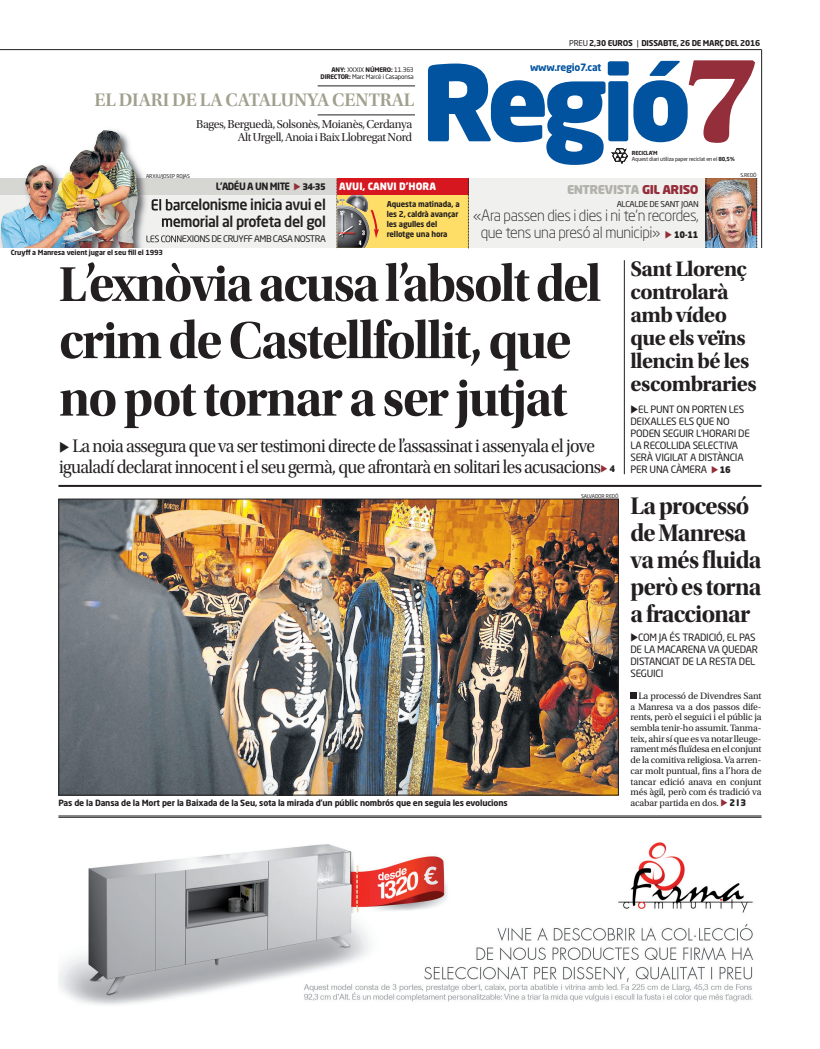
<style>
.page{position:relative;width:820px;height:1049px;background:#fff}
.page>*{position:absolute;margin:0;border:0;box-sizing:border-box;transform-origin:0 0}
.t1{font:54px/57.5px "Utopia Std Bold Disp";letter-spacing:-.03em;color:#231f20}
.t2{font:53px "Utopia Std Bold Disp";letter-spacing:-.035em;color:#231f20}
.t3{font:25px/27px "Utopia Std Bold Disp";letter-spacing:-.03em;color:#231f20}
.t4{font:22px/23px "Utopia Std Bold Subh";letter-spacing:-.025em;color:#231f20}
.t5{font:19px/20.6px "Utopia Std Subh";letter-spacing:-.035em;color:#231f20;text-align:center;scale:.94 1}
.t6{font:19px "Utopia Std Semibold Subh";letter-spacing:-.005em;color:#a1a08e}
.t7{font:300 15.5px/16.5px "Neo Sans Pro";letter-spacing:-.025em;color:#231f20;text-align:center;scale:.96 1}
.t8{font:500 15px/16.4px "Neo Sans Pro";letter-spacing:-.03em;color:#231f20;text-align:right;scale:.95 1}
.t9{font:12px/12.8px "Utopia Std Subh";letter-spacing:-.03em;color:#231f20;text-align:right}
.t10{font:900 12px "Neo Sans Pro";letter-spacing:-.035em;color:#b2b2ab;scale:1.04 1}
.t11{font:10px/12px "Neo Sans Pro";letter-spacing:-.025em;color:#231f20}
.t12{font:700 10px "Neo Sans Pro";letter-spacing:-.055em;color:#231f20;scale:.96 1}
.t13{font:900 10px "Neo Sans Pro";color:#fff;scale:.96 1}
.t14{font:700 10px "Neo Sans Pro";letter-spacing:-.025em;color:#0153a0}
.t15{font:9.7px/10.7px "Utopia Std";letter-spacing:-.015em;color:#231f20;text-align:justify}
.t16{font:9px "Neo Sans Pro";letter-spacing:-.055em;color:#231f20}
.t17{font:900 9px "Neo Sans Pro";color:#231f20;scale:.96 1}
.t18{font:700 8.5px "Neo Sans Pro";letter-spacing:-.02em;color:#231f20}
.t19{font:700 8px/10px "Neo Sans Pro";letter-spacing:-.015em;color:#231f20;scale:.96 1}
.t20{font:700 8px "Neo Sans Pro";letter-spacing:-.015em;color:#231f20}
.t21{font:8px "Neo Sans Pro";letter-spacing:-.035em;color:#231f20;scale:1.04 1}
.t22{font:700 7px "Neo Sans Pro";letter-spacing:-.02em;color:#231f20}
.t23{font:6.3px "Neo Sans Pro";letter-spacing:-.025em;color:#231f20}
.t24{font:700 6.3px "Neo Sans Pro";letter-spacing:-.025em;color:#231f20}
.t25{font:5.5px/6px "Neo Sans Pro";letter-spacing:-.025em;color:#231f20}
.t26{font:5.2px "Neo Sans Pro";letter-spacing:-.02em;color:#231f20}
.s1{font-weight:400}
.s2{font-weight:700}
.s3{font-weight:900;font-size:9px}
.s4{color:#952e3b}
.s5{font-size:51px}
.s6{font-family:"Neo Sans Pro";font-weight:900;font-size:9px}
</style>
<div class="page">
<div style="left:0;top:178px;width:756px;height:70px;background:#f0f1ef"></div>
<div style="left:0;top:178px;width:338px;height:17px;background:#d6d6d2"></div>
<img style="left:706px;top:178px;width:50px;height:70px">
<svg style="left:705px;top:178px;width:1px;height:70px"></svg>
<svg style="left:756px;top:178px;width:1px;height:70px"></svg>
<img style="left:0;top:166px;width:176px;height:82px">
<img style="left:151px;top:199px;width:26px;height:12px">
<img style="left:162px;top:215px;width:15px;height:12px">
<img style="left:146px;top:235px;width:31px;height:7px">
<img style="left:1px;top:130px;width:137px;height:118px">
<svg style="left:336px;top:179px;width:1px;height:69px"></svg>
<hr style="left:761px;top:50px;width:1px;height:198px;background:#231f20">
<svg style="left:633px;top:60px;width:121px;height:83px"></svg>
<div style="left:608px;top:81px;width:20px;height:60px;background:#0153a0;border-radius:2px"></div>
<div style="left:607px;top:61px;width:21px;height:15px;background:#0153a0;border-radius:2px"></div>
<svg style="left:428px;top:64px;width:177px;height:101px"></svg>
<hr style="left:0;top:49px;width:761px;height:1px;background:#231f20">
<svg style="left:611px;top:148px;width:16px;height:16px"></svg>
<hr style="left:317px;top:86px;width:98px;height:1px;background:#231f20">
<hr style="left:317px;top:115px;width:98px;height:1px;background:#231f20">
<hr style="left:58px;top:816px;width:703px;height:1px;background:#231f20">
<hr style="left:58px;top:817px;width:703px;height:1px;background:#231f20">
<hr style="left:624px;top:260px;width:1px;height:214px;background:#231f20">
<img style="left:61px;top:501px;width:555px;height:292px">
<div style="left:59px;top:499px;width:559px;height:296px;border:1px solid #231f20"></div>
<svg style="left:630px;top:693px;width:6px;height:6px"></svg>
<hr style="left:58px;top:485px;width:703px;height:2px;background:#231f20">
<svg style="left:337px;top:195px;width:131px;height:53px;background:#e0c569"></svg>
<img style="left:337px;top:195px;width:20px;height:13px">
<svg style="left:368px;top:207px;width:11px;height:31px"></svg>
<div style="left:337px;top:178px;width:131px;height:17px;background:#d7171f"></div>
<svg style="left:468px;top:179px;width:1px;height:69px"></svg>
<img style="left:58px;top:842px;width:696px;height:163px">
<p class="t20" style="left:569px;top:40px;width:192px"><span class="s1">PREU</span> 2,30 EUROS <span class="s1">|</span> DISSABTE, 26 DE MARÇ DEL 2016</p>
<p class="t24" style="left:331px;top:67px;width:84px">ANY: <span class="s1">XXXIX</span> NÚMERO: <span class="s1">11.363</span></p>
<p class="t14" style="left:530px;top:63px;width:73px">www.regio7.cat</p>
<p class="t23" style="left:320px;top:73px;width:95px"><span class="s2">DIRECTOR:</span> Marc Marcè i Casaponsa</p>
<h3 class="t6" style="left:94px;top:88px;width:321px">EL DIARI DE LA CATALUNYA CENTRAL</h3>
<p class="t9" style="left:196px;top:119px;width:217px">Bages, Berguedà, Solsonès, Moianès, Cerdanya<br>Alt Urgell, Anoia i Baix Llobregat Nord</p>
<p class="t26" style="left:146px;top:173px;width:45px">ARXIU/JOSEP ROJAS</p>
<p class="t12" style="left:215px;top:182px;width:116px">L’ADÉU A UN MITE <span class="s3">34-35</span></p>
<h3 class="t8" style="left:150px;top:198px;width:186px">El barcelonisme inicia avui el memorial al profeta del gol</h3>
<p class="t16" style="left:146px;top:234px;width:182px">LES CONNEXIONS DE CRUYFF AMB CASA NOSTRA</p>
<p class="t22" style="left:11px;top:249px;width:154px">Cruyff a Manresa veient jugar el seu fill el 1993</p>
<p class="t13" style="left:339px;top:181px;width:102px">AVUI, CANVI D’HORA</p>
<p class="t19" style="left:386px;top:200px;width:77px">Aquesta matinada, a les 2, caldrà avançar les agulles del rellotge una hora</p>
<p class="t25" style="left:631px;top:150px;width:104px"><span class="s2">RECICLA’M<br></span>Aquest diari utiliza paper reciclat en el <span class="s2">80,5%</span></p>
<p class="t10" style="left:567px;top:183px;width:128px">ENTREVISTA <span class="s4">GIL ARISO</span></p>
<p class="t21" style="left:616px;top:199px;width:80px">ALCALDE DE SANT JOAN</p>
<h3 class="t7" style="left:473px;top:208px;width:236px">«Ara passen dies i dies i ni te’n recordes, que tens una presó al municipi» <span class="s3">10-11</span></h3>
<p class="t26" style="left:740px;top:172px;width:18px">S.REDÓ</p>
<h2 class="t2" style="left:59px;top:252px;width:543px"><span class="s5">L</span>’exnòvia acusa l’absolt del</h2>
<h1 class="t1" style="left:59px;top:311px;width:513px">crim de Castellfollit, que no pot tornar a ser jutjat</h1>
<h3 class="t5" style="left:59px;top:437px;width:593px">La noia assegura que va ser testimoni directe de l’assassinat i assenyala el jove igualadí declarat innocent i el seu germà, que afrontarà en solitari les acusacions <span class="s6">4</span></h3>
<p class="t26" style="left:581px;top:493px;width:39px">SALVADOR REDÓ</p>
<p class="t18" style="left:58px;top:799px;width:450px">Pas de la Dansa de la Mort per la Baixada de la Seu, sota la mirada d’un públic nombrós que en seguia les evolucions</p>
<h3 class="t4" style="left:630px;top:257px;width:128px">Sant Llorenç controlarà amb vídeo que els veïns llencin bé les escombraries</h3>
<p class="t11" style="left:630px;top:403px;width:121px;text-indent:8px">EL PUNT ON PORTEN LES<br>DEIXALLES ELS QUE NO<br>PODEN SEGUIR L’HORARI DE<br>LA RECOLLIDA SELECTIVA<br>SERÀ VIGILAT A DISTÀNCIA<br>PER UNA CÀMERA</p>
<p class="t17" style="left:719px;top:464px;width:13px">16</p>
<h3 class="t3" style="left:630px;top:492px;width:132px">La processó de Manresa va més fluida però es torna a fraccionar</h3>
<p class="t11" style="left:630px;top:632px;width:129px;text-indent:8px">COM JA ÉS TRADICIÓ, EL PAS<br>DE LA MACARENA VA QUEDAR<br>DISTANCIAT DE LA RESTA DEL<br>SEGUICI</p>
<p class="t15" style="left:630px;top:691px;width:133px;text-indent:8px">La processó de Divendres Sant a Manresa va a dos passos dife&shy;rents, però el seguici i el públic ja sembla tenir-ho assumit. Tanma&shy;teix, ahir sí que es va notar lleuge&shy;rament més fluïdesa en el conjunt de la comitiva religiosa. Va arren&shy;car molt puntual, fins a l’hora de tancar edició anava en conjunt més àgil, però com és tradició va acabar partida en dos. <span class="s6">2 I 3</span></p>
</div>
